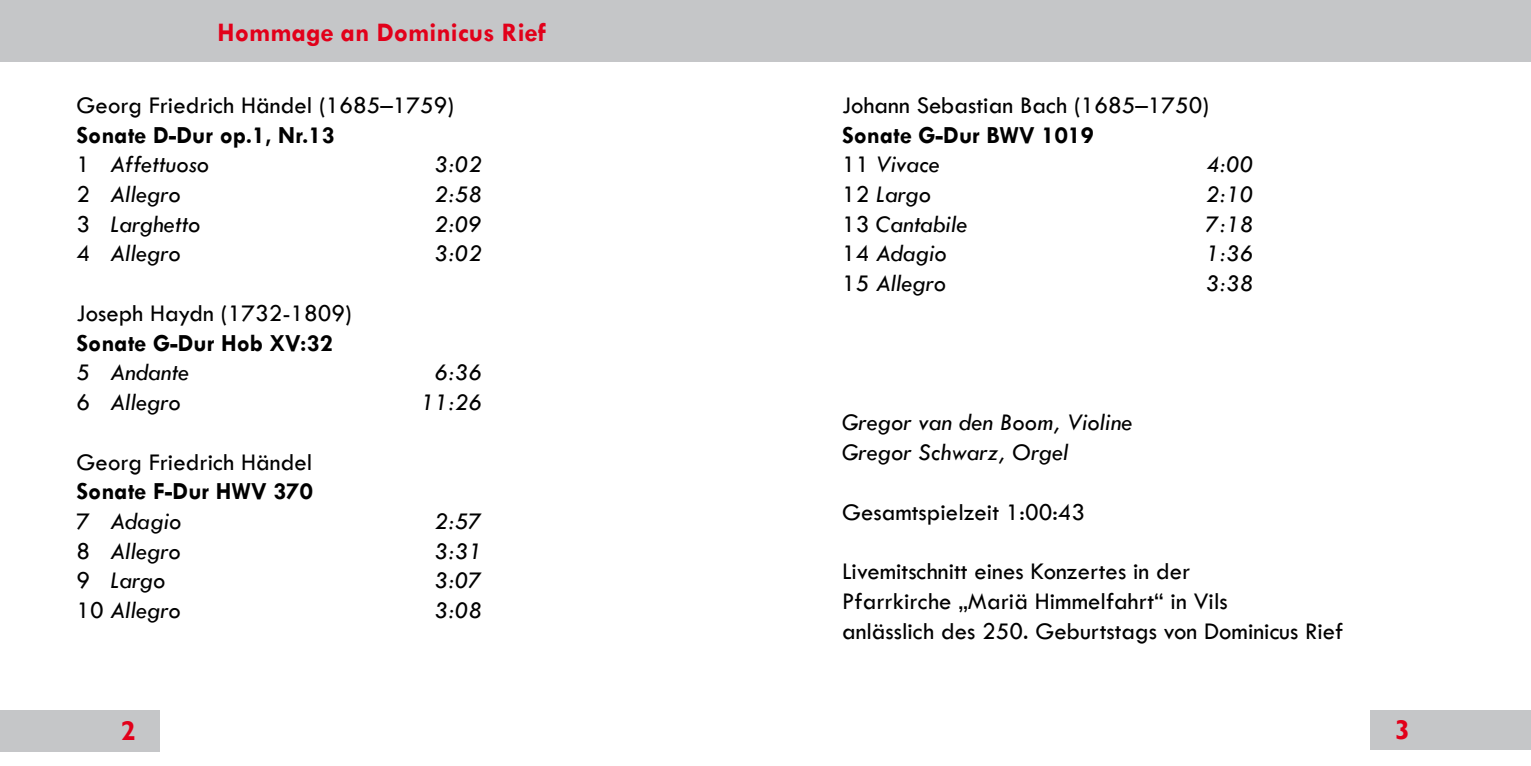
<style>
.page{position:relative;width:1531px;height:766px;background:#fff}
.page>*{position:absolute;margin:0;border:0;box-sizing:border-box;transform-origin:0 0}
.t1{font:700 27px "Tw Cen";color:#e2001a}
.t2{font:24.75px/29.7px "Tw Cen";color:#000}
.t3{font:italic 24.75px/29.7px "Tw Cen";color:#000}
.t4{font:700 24.75px/29.7px "Tw Cen";color:#000}
.s1{font-weight:400}
.s2{font-weight:400;font-style:italic}
.s3{font-style:normal}
</style>
<div class="page">
<div style="left:0;top:0;width:765px;height:62px;background:#c5c6c8"></div>
<div style="left:0;top:710px;width:159px;height:41px;background:#c5c6c8"></div>
<div style="left:765px;top:0;width:766px;height:62px;background:#c5c6c8"></div>
<div style="left:1370px;top:710px;width:161px;height:39px;background:#c5c6c8"></div>
<p class="t1" style="left:217px;top:16px;width:330px">Hommage an Dominicus Rief</p>
<p class="t2" style="left:77px;top:90px;width:379px">Georg Friedrich Händel (1685–1759)</p>
<p class="t4" style="left:77px;top:119px;width:260px">Sonate D-Dur op.1, Nr.13<br><span class="s1">1</span> <span class="s2">Affettuoso</span></p>
<p class="t3" style="left:434px;top:149px;width:49px">3:02</p>
<p class="t3" style="left:77px;top:179px;width:106px"><span class="s3">2</span> Allegro</p>
<p class="t3" style="left:434px;top:179px;width:49px">2:58</p>
<p class="t3" style="left:77px;top:209px;width:126px"><span class="s3">3</span> Larghetto</p>
<p class="t3" style="left:434px;top:209px;width:49px">2:09</p>
<p class="t3" style="left:77px;top:238px;width:106px"><span class="s3">4</span> Allegro</p>
<p class="t3" style="left:434px;top:238px;width:49px">3:02</p>
<p class="t2" style="left:77px;top:298px;width:277px">Joseph Haydn (1732-1809)</p>
<p class="t4" style="left:77px;top:327px;width:258px">Sonate G-Dur Hob XV:32<br><span class="s1">5</span> <span class="s2">Andante</span></p>
<p class="t3" style="left:434px;top:357px;width:49px">6:36</p>
<p class="t3" style="left:77px;top:387px;width:106px"><span class="s3">6</span> Allegro</p>
<p class="t3" style="left:421px;top:387px;width:63px">11:26</p>
<p class="t2" style="left:77px;top:446px;width:237px">Georg Friedrich Händel</p>
<p class="t4" style="left:77px;top:476px;width:238px">Sonate F-Dur HWV 370<br><span class="s1">7</span> <span class="s2">Adagio</span></p>
<p class="t3" style="left:434px;top:506px;width:49px">2:57</p>
<p class="t3" style="left:77px;top:535px;width:106px"><span class="s3">8</span> Allegro</p>
<p class="t3" style="left:434px;top:535px;width:49px">3:31</p>
<p class="t3" style="left:77px;top:565px;width:91px"><span class="s3">9</span> Largo</p>
<p class="t3" style="left:434px;top:565px;width:49px">3:07</p>
<p class="t3" style="left:77px;top:595px;width:106px"><span class="s3">10</span> Allegro</p>
<p class="t3" style="left:435px;top:595px;width:49px">3:08</p>
<p class="t2" style="left:842px;top:90px;width:369px">Johann Sebastian Bach (1685–1750)</p>
<p class="t4" style="left:842px;top:119px;width:254px">Sonate G-Dur BWV 1019<br><span class="s1">11</span> <span class="s2">Vivace</span></p>
<p class="t3" style="left:1206px;top:149px;width:49px">4:00</p>
<p class="t3" style="left:842px;top:179px;width:91px"><span class="s3">12</span> Largo</p>
<p class="t3" style="left:1206px;top:179px;width:49px">2:10</p>
<p class="t3" style="left:842px;top:209px;width:127px"><span class="s3">13</span> Cantabile</p>
<p class="t3" style="left:1206px;top:209px;width:49px">7:18</p>
<p class="t3" style="left:842px;top:238px;width:106px"><span class="s3">14</span> Adagio</p>
<p class="t3" style="left:1206px;top:238px;width:49px">1:36</p>
<p class="t3" style="left:842px;top:268px;width:106px"><span class="s3">15</span> Allegro</p>
<p class="t3" style="left:1206px;top:268px;width:49px">3:38</p>
<p class="t3" style="left:842px;top:407px;width:292px">Gregor van den Boom, Violine<br>Gregor Schwarz, Orgel</p>
<p class="t2" style="left:842px;top:496px;width:245px">Gesamtspielzeit 1:00:43</p>
<p class="t2" style="left:842px;top:556px;width:503px">Livemitschnitt eines Konzertes in der<br>Pfarrkirche „Mariä Himmelfahrt“ in Vils<br>anlässlich des 250. Geburtstags von Dominicus Rief</p>
</div>
